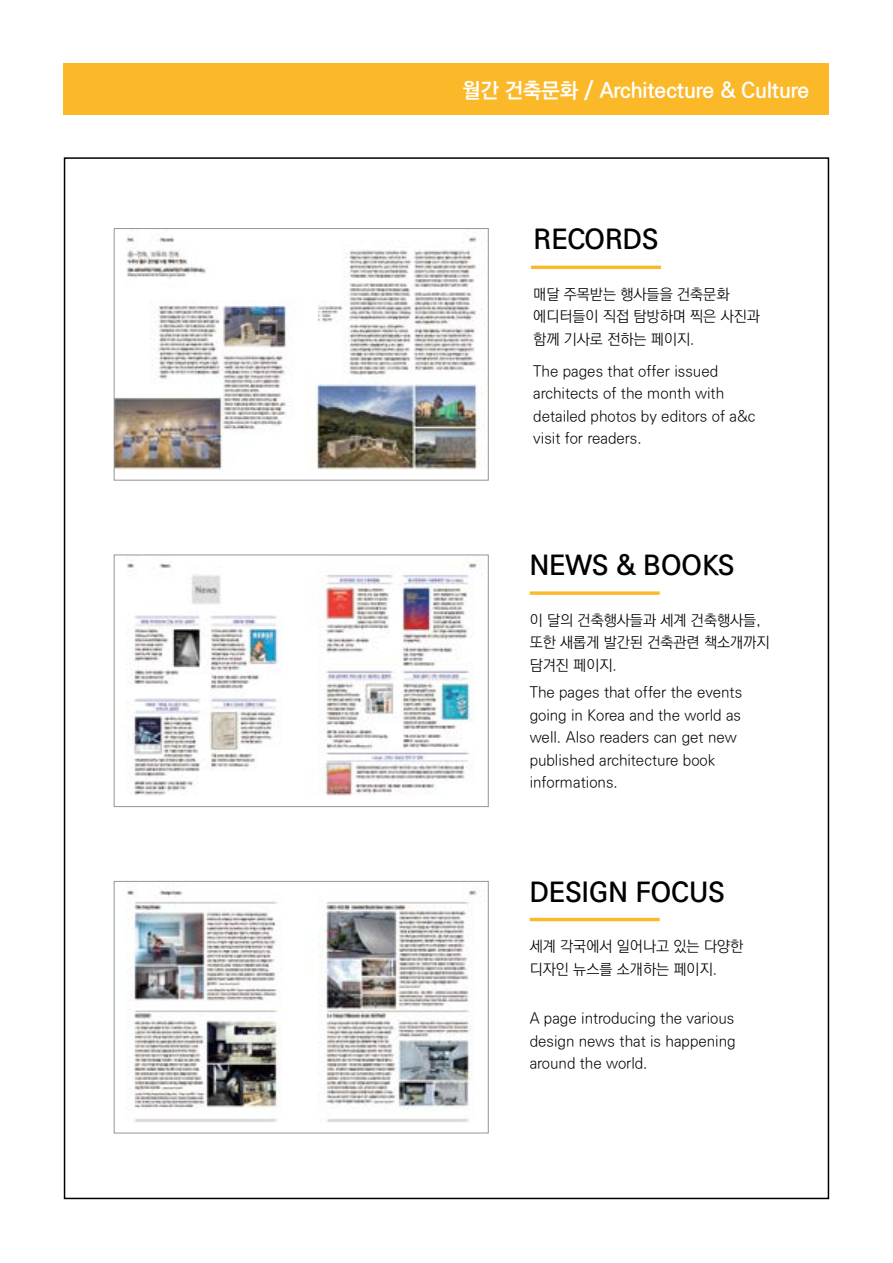
<style>
.page{position:relative;width:893px;height:1263px;background:#fff}
.page>*{position:absolute;margin:0;border:0;box-sizing:border-box;transform-origin:0 0}
.t1{font:700 27px "Ko Pub Dotum";color:#000}
.t2{font:700 21px "Ko Pub Dotum";color:#fff}
.t3{font:300 15px/22.5px "Ko Pub Dotum";color:#000}
</style>
<div class="page">
<hr style="left:531px;top:266px;width:130px;height:3px;background:#fbb829">
<div style="left:64px;top:64px;width:765px;height:51px;background:#fbb829"></div>
<svg style="left:530px;top:591px;width:130px;height:4px"></svg>
<hr style="left:530px;top:918px;width:130px;height:3px;background:#fbb829">
<img style="left:116px;top:236px;width:368px;height:234px">
<div style="left:114px;top:228px;width:375px;height:253px;border:1px solid #939598"></div>
<img style="left:126px;top:561px;width:351px;height:235px">
<div style="left:114px;top:555px;width:375px;height:252px;border:1px solid #939598"></div>
<img style="left:126px;top:887px;width:352px;height:235px">
<div style="left:114px;top:881px;width:375px;height:252px;border:1px solid #939598"></div>
<h2 class="t2" style="left:462px;top:80px;width:348px">월간 건축문화 / Architecture &amp; Culture</h2>
<h1 class="t1" style="left:534px;top:226px;width:126px">RECORDS</h1>
<p class="t3" style="left:533px;top:284px;width:228px">매달 주목받는 행사들을 건축문화 에디터들이 직접 탐방하며 찍은 사진과 함께 기사로 전하는 페이지.</p>
<p class="t3" style="left:533px;top:360px;width:224px">The pages that offer issued architects of the month with detailed photos by editors of a&amp;c visit for readers.</p>
<h1 class="t1" style="left:530px;top:552px;width:206px">NEWS &amp; BOOKS</h1>
<p class="t3" style="left:530px;top:609px;width:241px">이 달의 건축행사들과 세계 건축행사들, 또한 새롭게 발간된 건축관련 책소개까지 담겨진 페이지.</p>
<p class="t3" style="left:530px;top:682px;width:214px">The pages that offer the events going in Korea and the world as well. Also readers can get new published architecture book informations.</p>
<h1 class="t1" style="left:530px;top:879px;width:196px">DESIGN FOCUS</h1>
<p class="t3" style="left:530px;top:936px;width:215px">세계 각국에서 일어나고 있는 다양한 디자인 뉴스를 소개하는 페이지.</p>
<p class="t3" style="left:530px;top:1008px;width:207px;text-align:justify">A page introducing the various design news that is happening around the world.</p>
</div>
